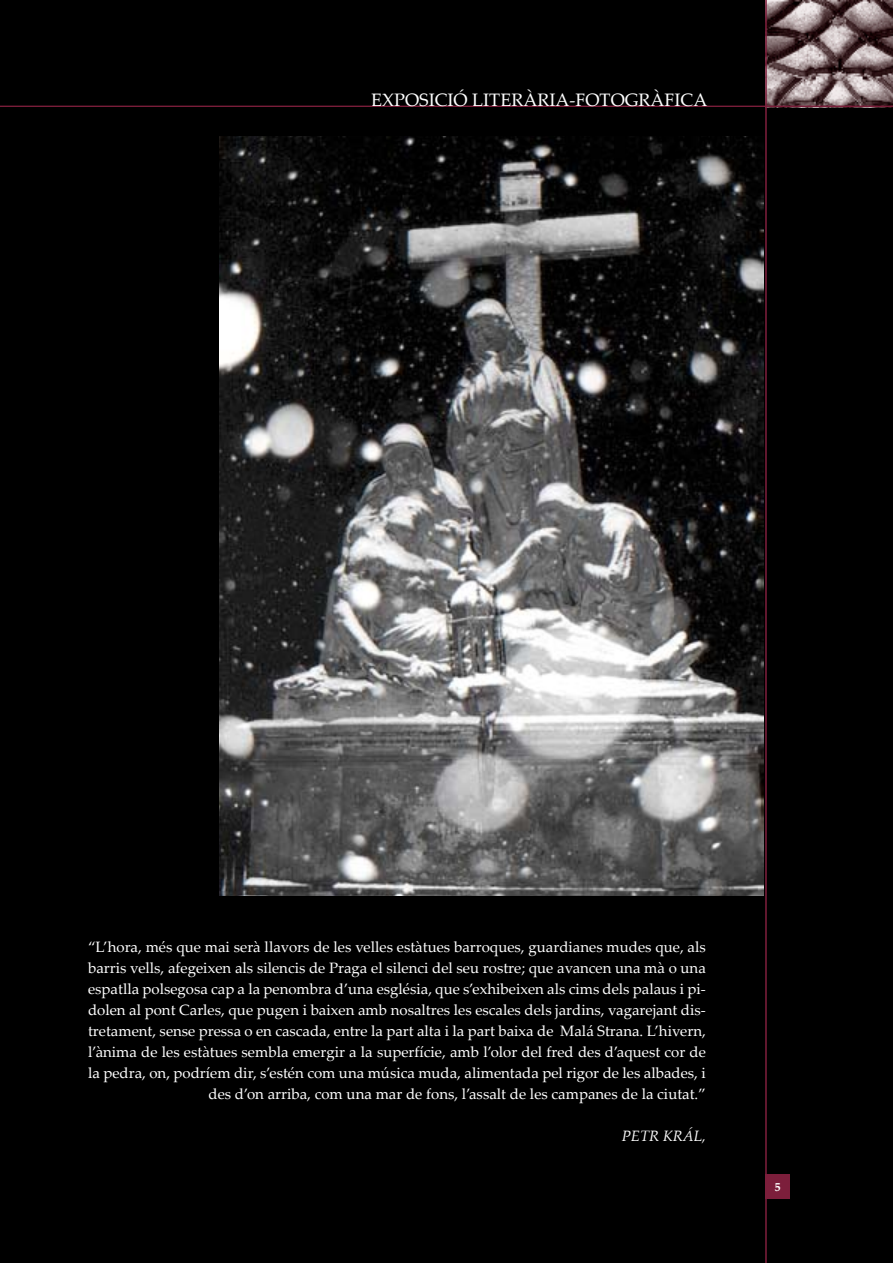
<style>
.page{position:relative;width:893px;height:1263px;background:#000}
.page>*{position:absolute;margin:0;border:0;box-sizing:border-box;transform-origin:0 0}
.t1{font:18px "Palatino Linotype";color:#fff}
.Poemas{font:15px/21px "Palatino Linotype";color:#fff;text-align:right}
.Poemas-2{font:italic 15px "Palatino Linotype";color:#fff}
.t2{font:700 12px "Palatino Linotype";color:#fff}
</style>
<div class="page">
<img style="left:766px;top:0;width:127px;height:106px">
<hr style="left:0;top:106px;width:893px;height:1px;background:#7c1e3b">
<hr style="left:765px;top:0;width:1px;height:1263px;background:#7c1e3b">
<div style="left:765px;top:1174px;width:25px;height:25px;background:#7c1e3b"></div>
<img style="left:220px;top:137px;width:544px;height:758px">
<p class="t1" style="left:371px;top:87px;width:338px">EXPOSICIÓ LITERÀRIA-FOTOGRÀFICA</p>
<p class="Poemas" style="left:88px;top:936px;width:619px">“L’hora, més que mai serà llavors de les velles estàtues barroques, guardianes mudes que, als barris vells, afegeixen als silencis de Praga el silenci del seu rostre; que avancen una mà o una espatlla polsegosa cap a la penombra d’una església, que s’exhibeixen als cims dels palaus i pi&shy;dolen al pont Carles, que pugen i baixen amb nosaltres les escales dels jardins, vagarejant dis&shy;tretament, sense pressa o en cascada, entre la part alta i la part baixa de Malá Strana. L’hivern, l’ànima de les estàtues sembla emergir a la superfície, amb l’olor del fred des d’aquest cor de la pedra, on, podríem dir, s’estén com una música muda, alimentada pel rigor de les albades, i des d’on arriba, com una mar de fons, l’assalt de les campanes de la ciutat.”</p>
<p class="Poemas-2" style="left:622px;top:1125px;width:86px">PETR KRÁL,</p>
<p class="t2" style="left:775px;top:1179px;width:7px">5</p>
</div>
